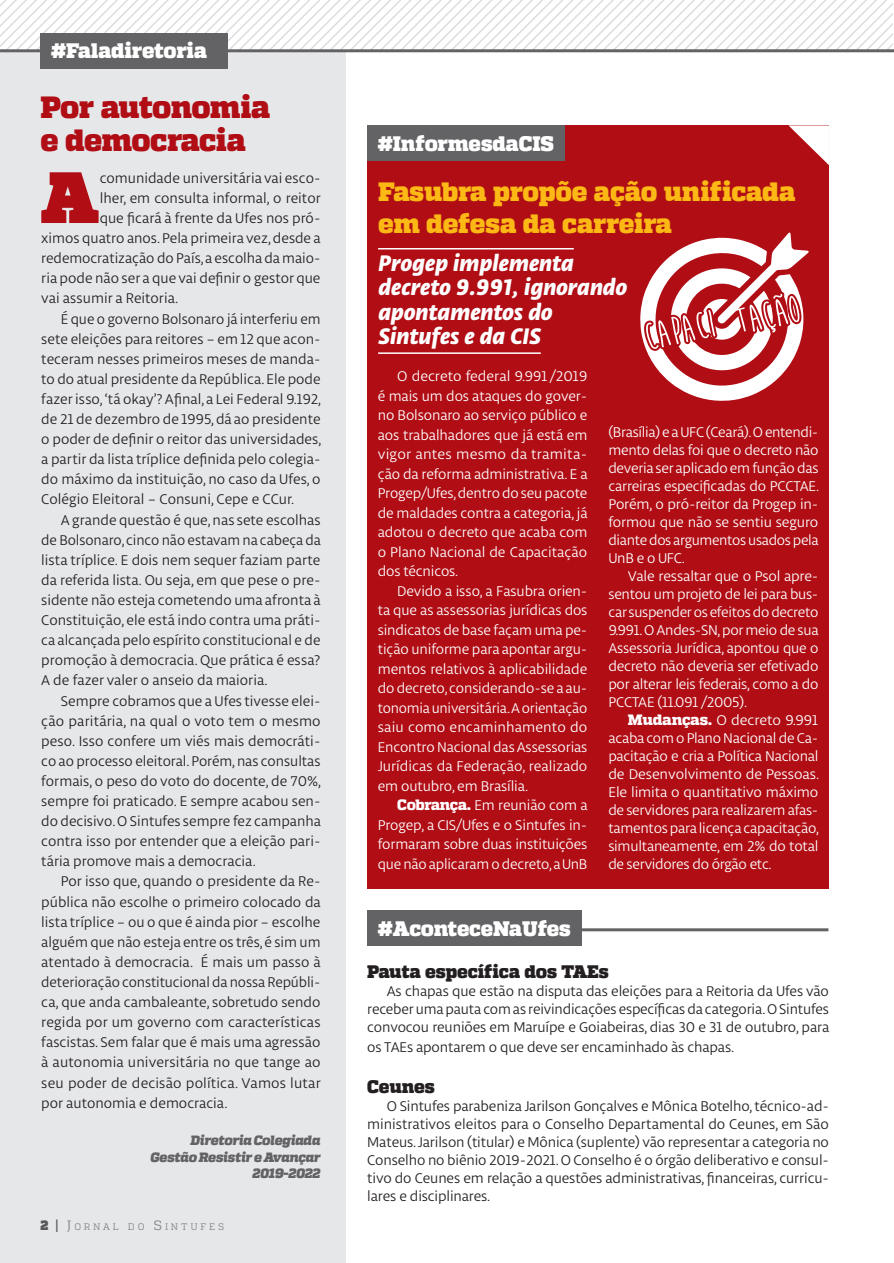
<style>
.page{position:relative;width:894px;height:1263px;background:#fff}
.page>*{position:absolute;margin:0;border:0;box-sizing:border-box;transform-origin:0 0}
._1_paragrafo{font:800 72.45px "Quadon";color:#b00d15}
.t1{font:900 30.75px/33px "Quadon";letter-spacing:-.025em;color:#b00d15}
.subtitulo_box{font:900 26.55px/31.8px "Quadon";letter-spacing:-.015em;color:#fcb814}
.linha_fina{font:italic 800 24px/24.3px "Libertad";color:#fff}
.t2{font:900 21px "Quadon";letter-spacing:-.01em;color:#fff}
.t3{font:900 18.15px "Quadon";letter-spacing:-.01em;color:#231f20}
.texto{font:15px/20.1px "Libertad";color:#231f20;text-align:justify}
.texto-2{font:15px/19.5px "Libertad";letter-spacing:-.015em;color:#fff;text-align:justify}
._1_paragrafo-2{font:15px "Libertad";color:#231f20}
.t4{font:italic 900 13.5px "Quadon";letter-spacing:-.02em;color:#636366}
.t5{font:9.45px "Quadon";letter-spacing:.29em;color:#939598}
.s1{font-weight:800;font-size:13.5px;color:#636366}
.s2{font-size:13.5px}
.s3{font-family:"Quadon";font-weight:800}
</style>
<div class="page">
<hr style="left:367px;top:928px;width:461px;height:3px;background:#636366">
<div style="left:367px;top:125px;width:461px;height:764px;background:#b00d15"></div>
<div style="left:0;top:52px;width:346px;height:1211px;background:#e6e7e9"></div>
<hr style="left:0;top:49px;width:893px;height:3px;background:#636366">
<div style="left:40px;top:33px;width:188px;height:36px;background:#636366"></div>
<div style="left:367px;top:910px;width:214px;height:36px;background:#636366"></div>
<div style="left:367px;top:125px;width:197px;height:36px;background:#636366"></div>
<svg style="left:788px;top:125px;width:41px;height:42px"></svg>
<hr style="left:378px;top:248px;width:195px;height:1px;background:#fff">
<hr style="left:378px;top:352px;width:162px;height:2px;background:#fff">
<svg style="left:640px;top:232px;width:168px;height:169px"></svg>
<svg style="left:0;top:0;width:894px;height:51px"></svg>
<p class="t2" style="left:51px;top:38px;width:158px">#Faladiretoria</p>
<p class="t1" style="left:40px;top:91px;width:231px">Por autonomia e democracia</p>
<p class="_1_paragrafo" style="left:41px;top:154px;width:60px">A</p>
<p class="_1_paragrafo-2" style="left:100px;top:169px;width:222px">comunidade universitária vai esco-</p>
<p class="_1_paragrafo-2" style="left:100px;top:189px;width:222px">lher, em consulta informal, o reitor</p>
<p class="_1_paragrafo-2" style="left:100px;top:209px;width:222px">que ficará à frente da Ufes nos pró-</p>
<p class="_1_paragrafo-2" style="left:41px;top:229px;width:281px">ximos quatro anos. Pela primeira vez, desde a</p>
<p class="_1_paragrafo-2" style="left:41px;top:249px;width:280px">redemocratização do País, a escolha da maio-</p>
<p class="_1_paragrafo-2" style="left:41px;top:269px;width:280px">ria pode não ser a que vai definir o gestor que</p>
<p class="_1_paragrafo-2" style="left:41px;top:289px;width:138px">vai assumir a Reitoria.</p>
<p class="texto" style="left:41px;top:308px;width:281px;text-indent:20px">É que o governo Bolsonaro já interferiu em sete eleições para reitores – em 12 que acon&shy;teceram nesses primeiros meses de manda&shy;to do atual presidente da República. Ele pode fazer isso, ‘tá okay’? Afinal, a Lei Federal 9.192, de 21 de dezembro de 1995, dá ao presidente o poder de definir o reitor das universidades, a partir da lista tríplice definida pelo colegia&shy;do máximo da instituição, no caso da Ufes, o Colégio Eleitoral – Consuni, Cepe e CCur.</p>
<p class="texto" style="left:41px;top:509px;width:281px;text-indent:20px">A grande questão é que, nas sete escolhas de Bolsonaro, cinco não estavam na cabeça da lista tríplice. E dois nem sequer faziam parte da referida lista. Ou seja, em que pese o pre&shy;sidente não esteja cometendo uma afronta à Constituição, ele está indo contra uma práti&shy;ca alcançada pelo espírito constitucional e de promoção à democracia. Que prática é essa?<br>A de fazer valer o anseio da maioria.</p>
<p class="texto" style="left:41px;top:690px;width:281px;text-indent:20px">Sempre cobramos que a Ufes tivesse elei&shy;ção paritária, na qual o voto tem o mesmo peso. Isso confere um viés mais democráti&shy;co ao processo eleitoral. Porém, nas consultas formais, o peso do voto do docente, de 70%, sempre foi praticado. E sempre acabou sen&shy;do decisivo. O Sintufes sempre fez campanha contra isso por entender que a eleição pari&shy;tária promove mais a democracia.</p>
<p class="texto" style="left:41px;top:871px;width:281px;text-indent:20px">Por isso que, quando o presidente da Re&shy;pública não escolhe o primeiro colocado da lista tríplice – ou o que é ainda pior – escolhe alguém que não esteja entre os três, é sim um atentado à democracia. É mais um passo à deterioração constitucional da nossa Repúbli&shy;ca, que anda cambaleante, sobretudo sendo regida por um governo com características fascistas. Sem falar que é mais uma agressão à autonomia universitária no que tange ao seu poder de decisão política. Vamos lutar por autonomia e democracia.</p>
<p class="t4" style="left:190px;top:1132px;width:131px">Diretoria Colegiada</p>
<p class="t4" style="left:150px;top:1149px;width:171px">Gestão Resistir e Avançar</p>
<p class="t4" style="left:252px;top:1165px;width:69px">2019-2022</p>
<p class="t5" style="left:40px;top:1221px;width:184px"><span class="s1">2 |</span> <span class="s2">J</span>ORNAL DO <span class="s2">S</span>INTUFES</p>
<p class="t2" style="left:377px;top:131px;width:178px">#InformesdaCIS</p>
<p class="subtitulo_box" style="left:378px;top:176px;width:419px">Fasubra propõe ação unificada em defesa da carreira</p>
<p class="linha_fina" style="left:378px;top:249px;width:250px">Progep implementa decreto 9.991, ignorando apontamentos do<br>Sintufes e da CIS</p>
<p class="texto-2" style="left:377px;top:366px;width:211px;text-indent:20px">O decreto federal 9.991 /2019 é mais um dos ataques do gover&shy;no Bolsonaro ao serviço público e aos trabalhadores que já está em vigor antes mesmo da tramita&shy;ção da reforma administrativa. E a Progep/Ufes, dentro do seu pacote de maldades contra a categoria, já adotou o decreto que acaba com o Plano Nacional de Capacitação dos técnicos.</p>
<p class="texto-2" style="left:377px;top:581px;width:211px;text-indent:20px">Devido a isso, a Fasubra orien&shy;ta que as assessorias jurídicas dos sindicatos de base façam uma pe&shy;tição uniforme para apontar argu&shy;mentos relativos à aplicabilidade do decreto, considerando-se a au&shy;tonomia universitária. A orientação saiu como encaminhamento do Encontro Nacional das Assessorias Jurídicas da Federação, realizado em outubro, em Brasília.</p>
<p class="texto-2" style="left:377px;top:795px;width:211px;text-indent:20px"><span class="s3">Cobrança.</span> Em reunião com a Progep, a CIS/Ufes e o Sintufes in&shy;formaram sobre duas instituições que não aplicaram o decreto, a UnB</p>
<p class="t2" style="left:377px;top:916px;width:194px">#AconteceNaUfes</p>
<p class="texto-2" style="left:608px;top:423px;width:212px;line-height:18px">(Brasília) e a UFC (Ceará). O entendi&shy;mento delas foi que o decreto não deveria ser aplicado em função das carreiras especificadas do PCCTAE.<br>Porém, o pró-reitor da Progep in&shy;formou que não se sentiu seguro diante dos argumentos usados pela UnB e o UFC.</p>
<p class="texto-2" style="left:608px;top:567px;width:212px;line-height:18px;text-indent:20px">Vale ressaltar que o Psol apre&shy;sentou um projeto de lei para bus&shy;car suspender os efeitos do decreto 9.991. O Andes-SN, por meio de sua Assessoria Jurídica, apontou que o decreto não deveria ser efetivado por alterar leis federais, como a do PCCTAE (11.091 /2005).</p>
<p class="texto-2" style="left:608px;top:711px;width:212px;line-height:18px;text-indent:20px"><span class="s3">Mudanças.</span> O decreto 9.991 acaba com o Plano Nacional de Ca&shy;pacitação e cria a Política Nacional de Desenvolvimento de Pessoas.<br>Ele limita o quantitativo máximo de servidores para realizarem afas&shy;tamentos para licença capacitação, simultaneamente, em 2% do total de servidores do órgão etc.</p>
<p class="t3" style="left:367px;top:961px;width:243px">Pauta específica dos TAEs</p>
<p class="texto" style="left:367px;top:982px;width:463px;line-height:18px;text-indent:20px">As chapas que estão na disputa das eleições para a Reitoria da Ufes vão receber uma pauta com as reivindicações específicas da categoria. O Sintufes convocou reuniões em Maruípe e Goiabeiras, dias 30 e 31 de outubro, para</p>
<p class="texto" style="left:367px;top:1036px;width:368px">os TAEs apontarem o que deve ser encaminhado às chapas.</p>
<p class="t3" style="left:367px;top:1075px;width:69px">Ceunes</p>
<p class="texto" style="left:367px;top:1096px;width:463px;line-height:18px;text-indent:20px">O Sintufes parabeniza Jarilson Gonçalves e Mônica Botelho, técnico-ad&shy;ministrativos eleitos para o Conselho Departamental do Ceunes, em São Mateus. Jarilson (titular) e Mônica (suplente) vão representar a categoria no Conselho no biênio 2019-2021. O Conselho é o órgão deliberativo e consul&shy;tivo do Ceunes em relação a questões administrativas, financeiras, curricu&shy;lares e disciplinares.</p>
</div>
